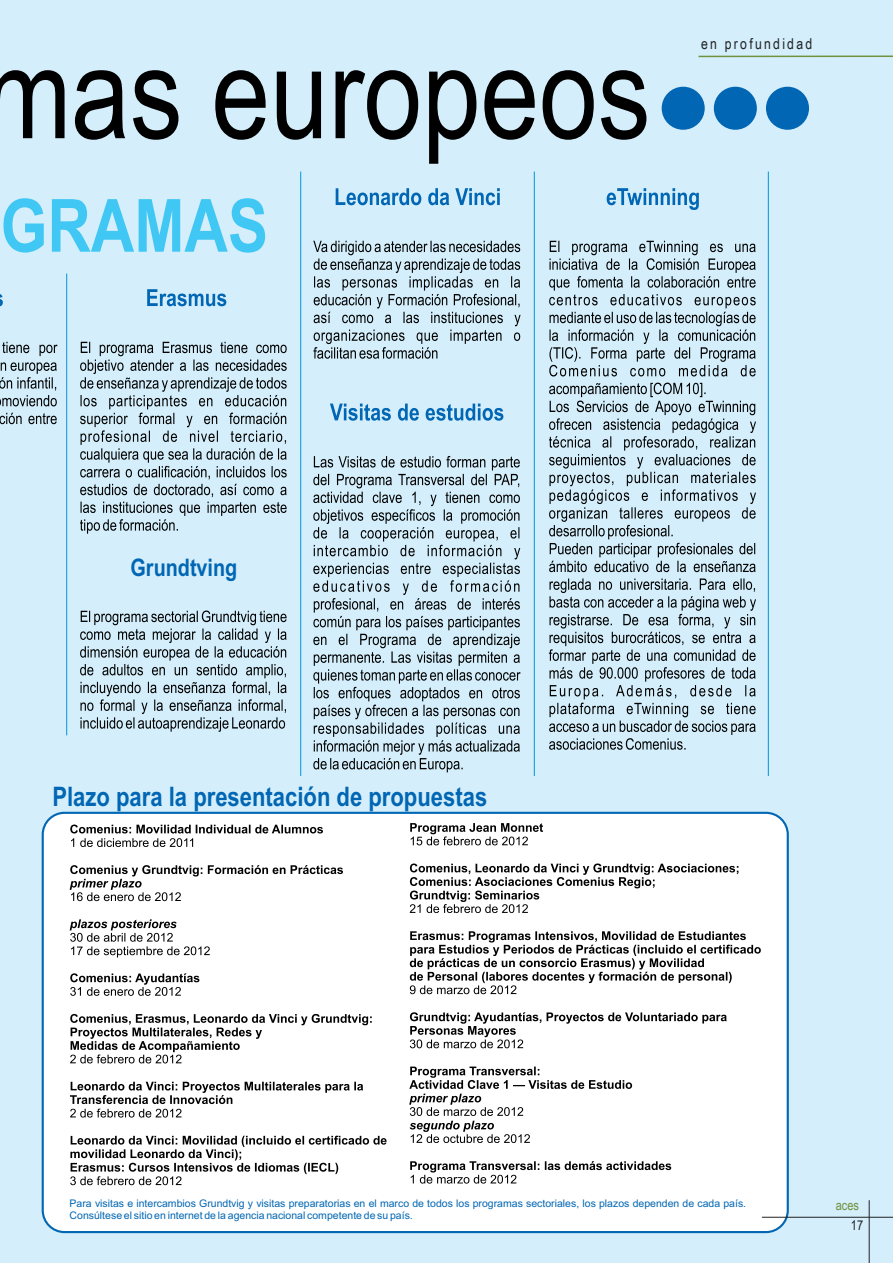
<style>
.page{position:relative;width:893px;height:1263px;background:#d4effb}
.page>*{position:absolute;margin:0;border:0;box-sizing:border-box;transform-origin:0 0}
.t1{font:128.25px "Arial Narrow+QATQRY";color:#000}
.t2{font:26.85px "Arial Narrow Bold+EQHXXU";color:#0166b3}
.t3{font:24.15px "Arial Narrow Bold+EQHXXU";color:#0166b3}
.t4{font:15px "Arial Narrow";letter-spacing:.15em;color:#212124}
.t5{font:13.5px "Arial Narrow";color:#72913e}
.t6{font:13.5px "Arial Narrow";color:#212124}
.t7{font:10.5px/11.7px "Arial MT+QPDMMS";color:#0166b3}
</style>
<div class="page">
<svg style="left:3px;top:198px;width:262px;height:55px"></svg>
<svg style="left:0;top:294px;width:3px;height:13px"></svg>
<svg style="left:607px;top:188px;width:92px;height:22px"></svg>
<svg style="left:0;top:342px;width:57px;height:83px"></svg>
<svg style="left:147px;top:289px;width:79px;height:17px"></svg>
<svg style="left:80px;top:342px;width:207px;height:192px"></svg>
<svg style="left:80px;top:610px;width:207px;height:122px"></svg>
<svg style="left:336px;top:188px;width:164px;height:17px"></svg>
<svg style="left:313px;top:241px;width:208px;height:118px"></svg>
<svg style="left:330px;top:404px;width:173px;height:17px"></svg>
<svg style="left:313px;top:456px;width:208px;height:316px"></svg>
<svg style="left:549px;top:241px;width:207px;height:509px"></svg>
<hr style="left:66px;top:274px;width:1px;height:461px;background:#0095d9">
<hr style="left:300px;top:172px;width:1px;height:604px;background:#0095d9">
<hr style="left:534px;top:172px;width:1px;height:604px;background:#0095d9">
<hr style="left:768px;top:172px;width:1px;height:604px;background:#0095d9">
<div style="left:714px;top:87px;width:43px;height:43px;background:#0166b3;border-radius:50%"></div>
<div style="left:662px;top:87px;width:43px;height:43px;background:#0166b3;border-radius:50%"></div>
<div style="left:766px;top:87px;width:43px;height:43px;background:#0166b3;border-radius:50%"></div>
<div style="left:43px;top:813px;width:745px;height:419px;background:#fff;border-radius:22px"></div>
<div style="left:42px;top:812px;width:747px;height:421px;border:2px solid #0166b3;border-radius:22px"></div>
<svg style="left:70px;top:824px;width:317px;height:361px"></svg>
<svg style="left:409px;top:823px;width:352px;height:360px"></svg>
<hr style="left:762px;top:1217px;width:131px;height:1px;background:#212124">
<hr style="left:869px;top:1200px;width:1px;height:63px;background:#212124">
<hr style="left:698px;top:55px;width:195px;height:2px;background:#72913e">
<h1 class="t1" style="left:-16px;top:46px;width:668px">mas europeos</h1>
<h3 class="t4" style="left:701px;top:35px;width:113px">en profundidad</h3>
<h3 class="t3" style="left:131px;top:558px;width:108px">Grundtving</h3>
<h2 class="t2" style="left:52px;top:787px;width:436px">Plazo para la presentación de propuestas</h2>
<p class="t7" style="left:70px;top:1198px;width:678px">Para visitas e intercambios Grundtvig y visitas preparatorias en el marco de todos los programas sectoriales, los plazos dependen de cada país.<br>Consúltese el sitio en internet de la agencia nacional competente de su país.</p>
<p class="t5" style="left:836px;top:1197px;width:25px">aces</p>
<p class="t6" style="left:851px;top:1217px;width:14px">17</p>
</div>
